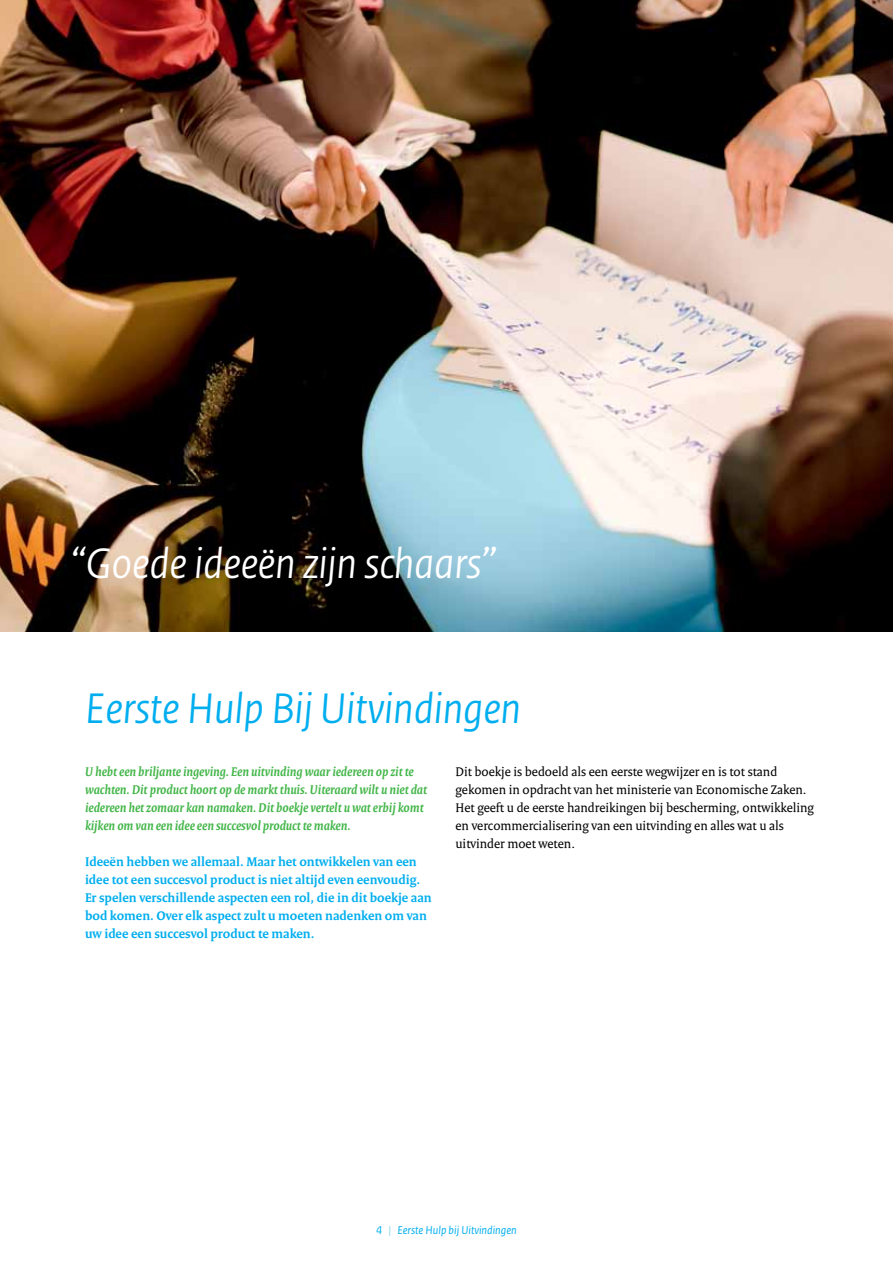
<style>
.page{position:relative;width:893px;height:1263px;background:#fff}
.page>*{position:absolute;margin:0;border:0;box-sizing:border-box;transform-origin:0 0}
.t1{font:italic 45px "Rijksoverheid Sans Heading";color:#00aeef}
.t2{font:italic 45px "Rijksoverheid Sans Heading";color:#fff}
.t3{font:13.5px/18px "Rijksoverheid Serif";color:#000}
.t4{font:700 13.5px/18px "Rijksoverheid Serif";color:#00aeef}
.t5{font:italic 700 13.5px/18px "Rijksoverheid Serif";color:#43b649}
.t6{font:italic 12px "Rijksoverheid Sans Text";color:#00aeef}
.s1{color:#7dcef1}
</style>
<div class="page">
<img style="left:0;top:0;width:893px;height:631px">
<h1 class="t2" style="left:71px;top:538px;width:427px">“Goede ideeën zijn schaars”</h1>
<h1 class="t1" style="left:85px;top:683px;width:437px">Eerste Hulp Bij Uitvindingen</h1>
<p class="t5" style="left:85px;top:762px;width:343px">U hebt een briljante ingeving. Een uitvinding waar iedereen op zit te wachten. Dit product hoort op de markt thuis. Uiteraard wilt u niet dat iedereen het zomaar kan namaken. Dit boekje vertelt u wat erbij komt kijken om van een idee een succesvol product te maken.</p>
<p class="t4" style="left:85px;top:852px;width:348px">Ideeën hebben we allemaal. Maar het ontwikkelen van een idee tot een succesvol product is niet altijd even eenvoudig.<br>Er spelen verschillende aspecten een rol, die in dit boekje aan bod komen. Over elk aspect zult u moeten nadenken om van uw idee een succesvol product te maken.</p>
<p class="t3" style="left:455px;top:762px;width:360px">Dit boekje is bedoeld als een eerste wegwijzer en is tot stand gekomen in opdracht van het ministerie van Economische Zaken.<br>Het geeft u de eerste handreikingen bij bescherming, ontwikkeling en vercommercialisering van een uitvinding en alles wat u als uitvinder moet weten.</p>
<p class="t6" style="left:376px;top:1223px;width:142px">4 <span class="s1">|</span> Eerste Hulp bij Uitvindingen</p>
</div>
